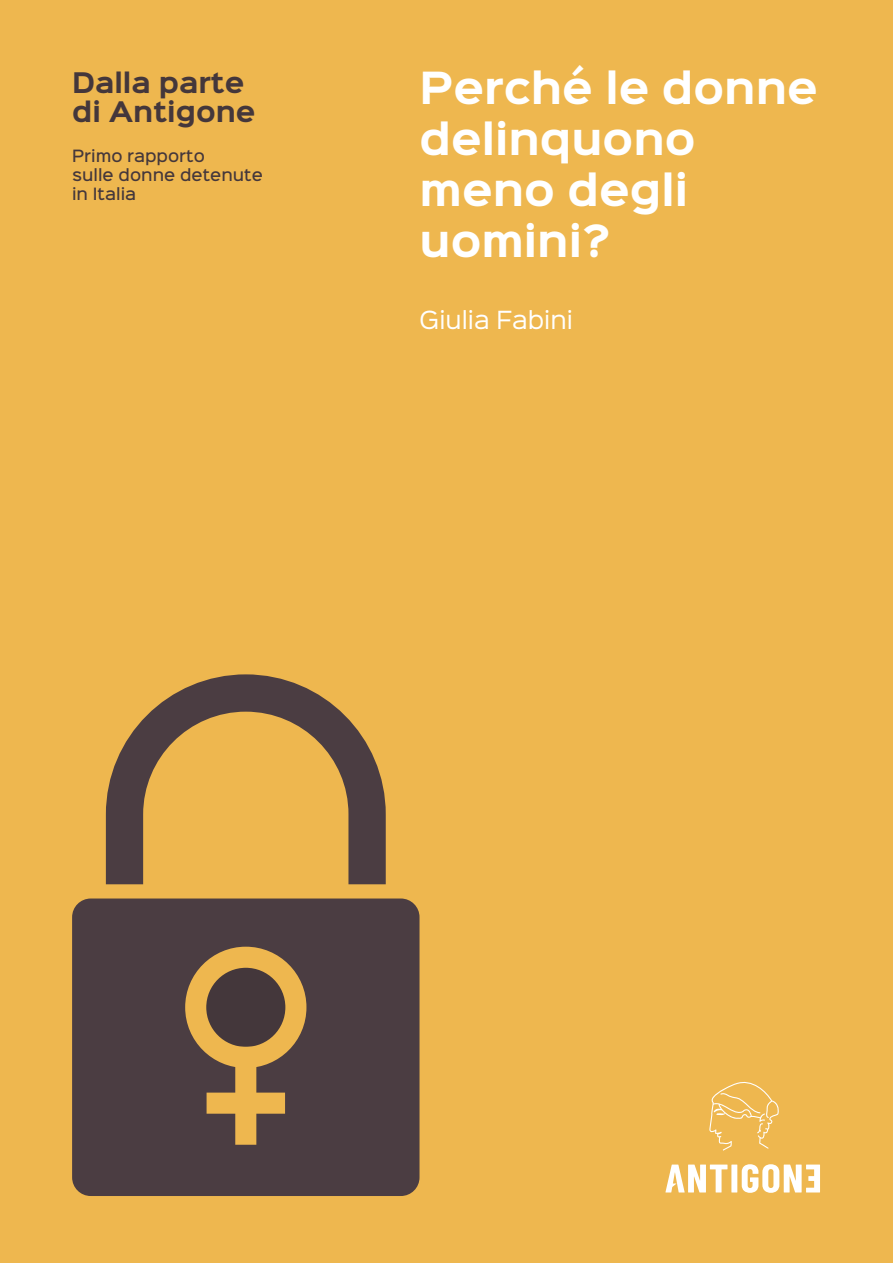
<style>
.page{position:relative;width:893px;height:1263px;background:#eeb74f}
.page>*{position:absolute;margin:0;border:0;box-sizing:border-box;transform-origin:0 0}
.t1{font:700 39.9px/50.8px "Sinkin Sans 700";color:#fff}
.t2{font:700 25.65px "Sinkin Sans 700";color:#44373b}
.t3{font:22.5px "Sinkin Sans 400";color:#fff}
.t4{font:500 15.3px "Sinkin Sans 500";color:#44373b}
</style>
<div class="page">
<svg style="left:665px;top:1164px;width:155px;height:29px"></svg>
<svg style="left:709px;top:1081px;width:70px;height:70px"></svg>
<div style="left:72px;top:898px;width:347px;height:298px;background:#4b3d42;border-radius:19px"></div>
<svg style="left:106px;top:674px;width:280px;height:210px"></svg>
<svg style="left:196px;top:957px;width:100px;height:100px"></svg>
<div style="left:185px;top:947px;width:121px;height:121px;border:21px solid #eeb74f;border-radius:50%"></div>
<div style="left:235px;top:1047px;width:21px;height:98px;background:#eeb74f"></div>
<div style="left:207px;top:1092px;width:78px;height:22px;background:#eeb74f"></div>
<p class="t2" style="left:72px;top:69px;width:174px">Dalla parte</p>
<p class="t2" style="left:72px;top:98px;width:185px">di Antigone</p>
<p class="t4" style="left:72px;top:142px;width:134px">Primo rapporto</p>
<p class="t4" style="left:72px;top:162px;width:192px">sulle donne detenute</p>
<p class="t4" style="left:72px;top:181px;width:66px">in Italia</p>
<p class="t1" style="left:419px;top:65px;width:400px">Perché le donne delinquono meno degli uomini?</p>
<p class="t3" style="left:419px;top:301px;width:155px">Giulia Fabini</p>
</div>
